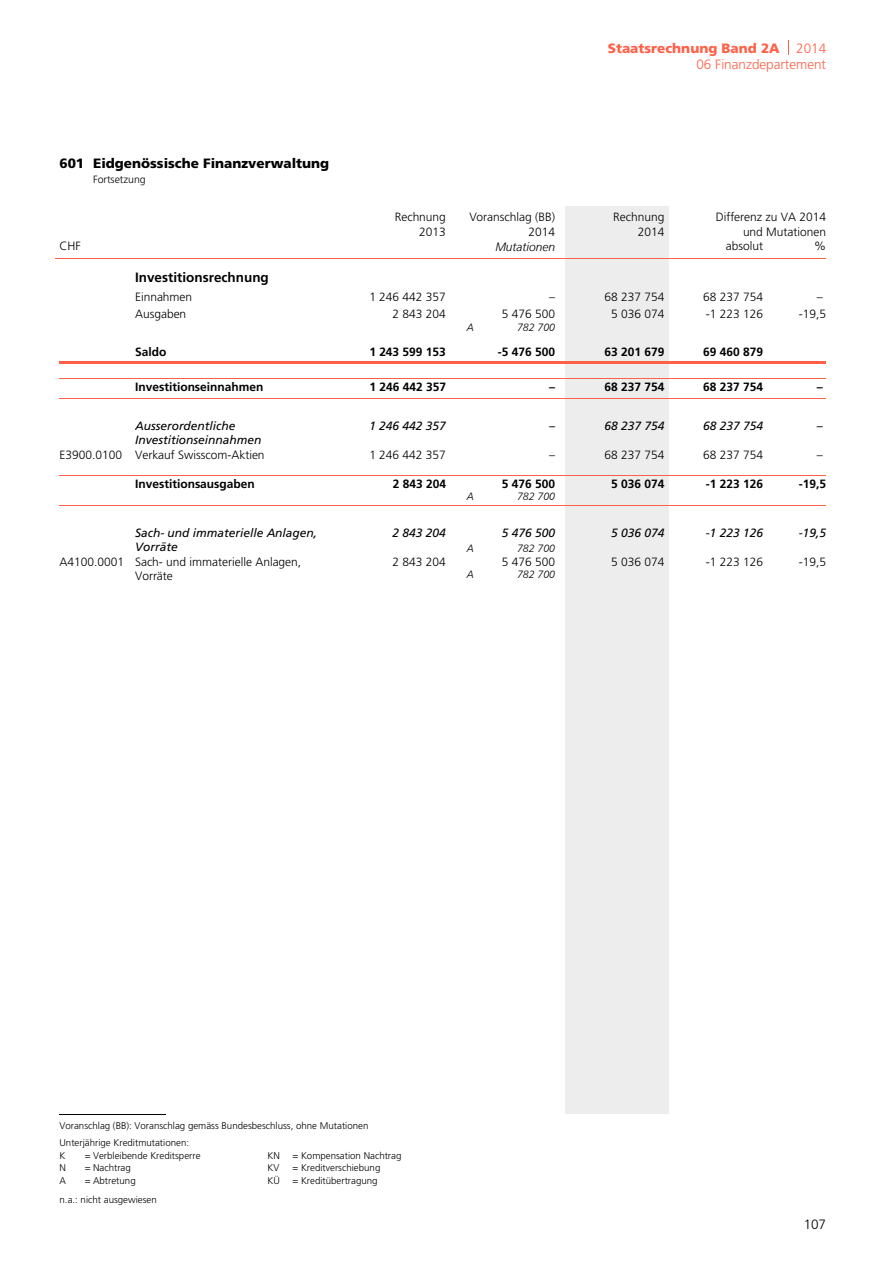
<style>
.page{position:relative;width:893px;height:1263px;background:#fff}
.page>*{position:absolute;margin:0;border:0;box-sizing:border-box;transform-origin:0 0}
.t1{font:300 13.5px/16px "Frutiger LT Std";color:#ff6048;text-align:right}
.t2{font:900 13.5px "Frutiger LT Std";color:#000}
.t3{font:700 13.5px "Frutiger LT Com";color:#000}
.t4{font:300 13.5px "Frutiger LT Std";color:#000}
.t5{font:300 12px/13.8px "Frutiger LT Std";color:#000}
.t6{font:700 12px "Frutiger LT Com";color:#000}
.t7{font:italic 12px/14.5px "Frutiger LT Com";color:#000}
.t8{font:italic 300 12px "Frutiger LT Com";color:#000}
.t9{font:italic 300 10.5px "Frutiger LT Com";color:#000}
.t10{font:300 10.5px "Frutiger LT Std";color:#000}
.t11{font:300 9.75px/16.8px "Frutiger LT Std";color:#000}
.s1{font-weight:900}
</style>
<div class="page">
<div style="left:566px;top:206px;width:102px;height:908px;background:#ededee"></div>
<svg style="left:788px;top:40px;width:1px;height:15px"></svg>
<hr style="left:55px;top:258px;width:771px;height:1px;background:#ff6048">
<hr style="left:59px;top:361px;width:767px;height:3px;background:#ff6048">
<hr style="left:59px;top:378px;width:767px;height:1px;background:#ff6048">
<hr style="left:59px;top:475px;width:767px;height:1px;background:#ff6048">
<hr style="left:59px;top:398px;width:767px;height:1px;background:#ff6048">
<hr style="left:59px;top:505px;width:767px;height:1px;background:#ff6048">
<hr style="left:59px;top:1114px;width:107px;height:1px;background:#000">
<p class="t2" style="left:59px;top:158px;width:271px">601 Eidgenössische Finanzverwaltung</p>
<p class="t10" style="left:93px;top:175px;width:54px">Fortsetzung</p>
<p class="t5" style="left:59px;top:240px;width:23px">CHF</p>
<p class="t1" style="left:608px;top:41px;width:220px"><span class="s1">Staatsrechnung Band 2A</span> 2014<br>06 Finanzdepartement</p>
<p class="t5" style="left:395px;top:211px;width:53px">Rechnung</p>
<p class="t5" style="left:469px;top:211px;width:87px">Voranschlag (BB)</p>
<p class="t5" style="left:419px;top:226px;width:28px">2013</p>
<p class="t5" style="left:528px;top:226px;width:28px">2014</p>
<p class="t8" style="left:495px;top:242px;width:61px">Mutationen</p>
<p class="t5" style="left:613px;top:211px;width:53px">Rechnung</p>
<p class="t5" style="left:638px;top:226px;width:28px">2014</p>
<p class="t5" style="left:716px;top:211px;width:112px">Differenz zu VA 2014</p>
<p class="t5" style="left:726px;top:240px;width:39px">absolut</p>
<p class="t5" style="left:814px;top:240px;width:13px">%</p>
<p class="t5" style="left:743px;top:226px;width:85px">und Mutationen</p>
<p class="t3" style="left:135px;top:271px;width:135px">Investitionsrechnung</p>
<p class="t5" style="left:135px;top:291px;width:59px">Einnahmen</p>
<p class="t5" style="left:369px;top:291px;width:78px">1 246 442 357</p>
<p class="t5" style="left:549px;top:290px;width:7px">–</p>
<p class="t5" style="left:604px;top:291px;width:61px">68 237 754</p>
<p class="t5" style="left:703px;top:291px;width:61px">68 237 754</p>
<p class="t5" style="left:817px;top:291px;width:7px">–</p>
<p class="t5" style="left:135px;top:308px;width:53px">Ausgaben</p>
<p class="t5" style="left:393px;top:308px;width:55px">2 843 204</p>
<p class="t5" style="left:706px;top:308px;width:59px">-1 223 126</p>
<p class="t5" style="left:502px;top:308px;width:55px">5 476 500</p>
<p class="t5" style="left:611px;top:308px;width:55px">5 036 074</p>
<p class="t5" style="left:799px;top:308px;width:29px">-19,5</p>
<p class="t9" style="left:467px;top:324px;width:9px">A</p>
<p class="t9" style="left:517px;top:324px;width:40px">782 700</p>
<p class="t6" style="left:135px;top:347px;width:33px">Saldo</p>
<p class="t6" style="left:369px;top:347px;width:78px">1 243 599 153</p>
<p class="t6" style="left:498px;top:347px;width:59px">-5 476 500</p>
<p class="t6" style="left:703px;top:347px;width:61px">69 460 879</p>
<p class="t6" style="left:604px;top:347px;width:61px">63 201 679</p>
<p class="t6" style="left:135px;top:382px;width:130px">Investitionseinnahmen</p>
<p class="t6" style="left:369px;top:382px;width:78px">1 246 442 357</p>
<p class="t6" style="left:549px;top:382px;width:7px">–</p>
<p class="t6" style="left:604px;top:382px;width:61px">68 237 754</p>
<p class="t6" style="left:703px;top:382px;width:61px">68 237 754</p>
<p class="t6" style="left:817px;top:382px;width:7px">–</p>
<p class="t7" style="left:135px;top:420px;width:128px">Ausserordentliche<br>Investitionseinnahmen</p>
<p class="t7" style="left:369px;top:420px;width:78px">1 246 442 357</p>
<p class="t7" style="left:703px;top:420px;width:61px">68 237 754</p>
<p class="t7" style="left:817px;top:420px;width:7px">–</p>
<p class="t7" style="left:549px;top:420px;width:7px">–</p>
<p class="t7" style="left:604px;top:420px;width:61px">68 237 754</p>
<p class="t5" style="left:59px;top:449px;width:207px">E3900.0100 Verkauf Swisscom-Aktien</p>
<p class="t5" style="left:604px;top:449px;width:61px">68 237 754</p>
<p class="t5" style="left:369px;top:449px;width:78px">1 246 442 357</p>
<p class="t5" style="left:703px;top:449px;width:61px">68 237 754</p>
<p class="t5" style="left:817px;top:449px;width:7px">–</p>
<p class="t5" style="left:549px;top:449px;width:7px">–</p>
<p class="t6" style="left:135px;top:479px;width:121px">Investitionsausgaben</p>
<p class="t6" style="left:393px;top:479px;width:55px">2 843 204</p>
<p class="t6" style="left:502px;top:479px;width:55px">5 476 500</p>
<p class="t6" style="left:611px;top:479px;width:55px">5 036 074</p>
<p class="t6" style="left:706px;top:479px;width:59px">-1 223 126</p>
<p class="t6" style="left:799px;top:479px;width:29px">-19,5</p>
<p class="t9" style="left:467px;top:492px;width:9px">A</p>
<p class="t9" style="left:517px;top:492px;width:40px">782 700</p>
<p class="t7" style="left:135px;top:527px;width:184px">Sach- und immaterielle Anlagen,<br>Vorräte</p>
<p class="t7" style="left:393px;top:527px;width:55px">2 843 204</p>
<p class="t7" style="left:706px;top:527px;width:59px">-1 223 126</p>
<p class="t7" style="left:799px;top:527px;width:29px">-19,5</p>
<p class="t7" style="left:502px;top:527px;width:55px">5 476 500</p>
<p class="t7" style="left:611px;top:527px;width:55px">5 036 074</p>
<p class="t9" style="left:467px;top:545px;width:9px">A</p>
<p class="t9" style="left:517px;top:545px;width:40px">782 700</p>
<p class="t5" style="left:135px;top:556px;width:168px;text-indent:-76px">A4100.0001 Sach- und immaterielle Anlagen,<br>Vorräte</p>
<p class="t5" style="left:393px;top:556px;width:55px">2 843 204</p>
<p class="t5" style="left:706px;top:556px;width:59px">-1 223 126</p>
<p class="t5" style="left:799px;top:556px;width:29px">-19,5</p>
<p class="t5" style="left:502px;top:556px;width:55px">5 476 500</p>
<p class="t5" style="left:611px;top:556px;width:55px">5 036 074</p>
<p class="t9" style="left:467px;top:570px;width:9px">A</p>
<p class="t9" style="left:517px;top:570px;width:40px">782 700</p>
<p class="t11" style="left:59px;top:1118px;width:310px">Voranschlag (BB): Voranschlag gemäss Bundesbeschluss, ohne Mutationen<br>Unterjährige Kreditmutationen:</p>
<p class="t11" style="left:59px;top:1148px;width:7px">K</p>
<p class="t11" style="left:85px;top:1148px;width:117px">= Verbleibende Kreditsperre</p>
<p class="t11" style="left:267px;top:1148px;width:14px">KN</p>
<p class="t11" style="left:293px;top:1148px;width:110px">= Kompensation Nachtrag</p>
<p class="t11" style="left:59px;top:1160px;width:8px">N</p>
<p class="t11" style="left:85px;top:1160px;width:48px">= Nachtrag</p>
<p class="t11" style="left:267px;top:1160px;width:13px">KV</p>
<p class="t11" style="left:293px;top:1160px;width:89px">= Kreditverschiebung</p>
<p class="t11" style="left:59px;top:1173px;width:8px">A</p>
<p class="t11" style="left:85px;top:1173px;width:53px">= Abtretung</p>
<p class="t11" style="left:267px;top:1173px;width:14px">KÜ</p>
<p class="t11" style="left:293px;top:1173px;width:87px">= Kreditübertragung</p>
<p class="t11" style="left:60px;top:1192px;width:99px">n.a.: nicht ausgewiesen</p>
<p class="t4" style="left:804px;top:1219px;width:24px">107</p>
</div>
